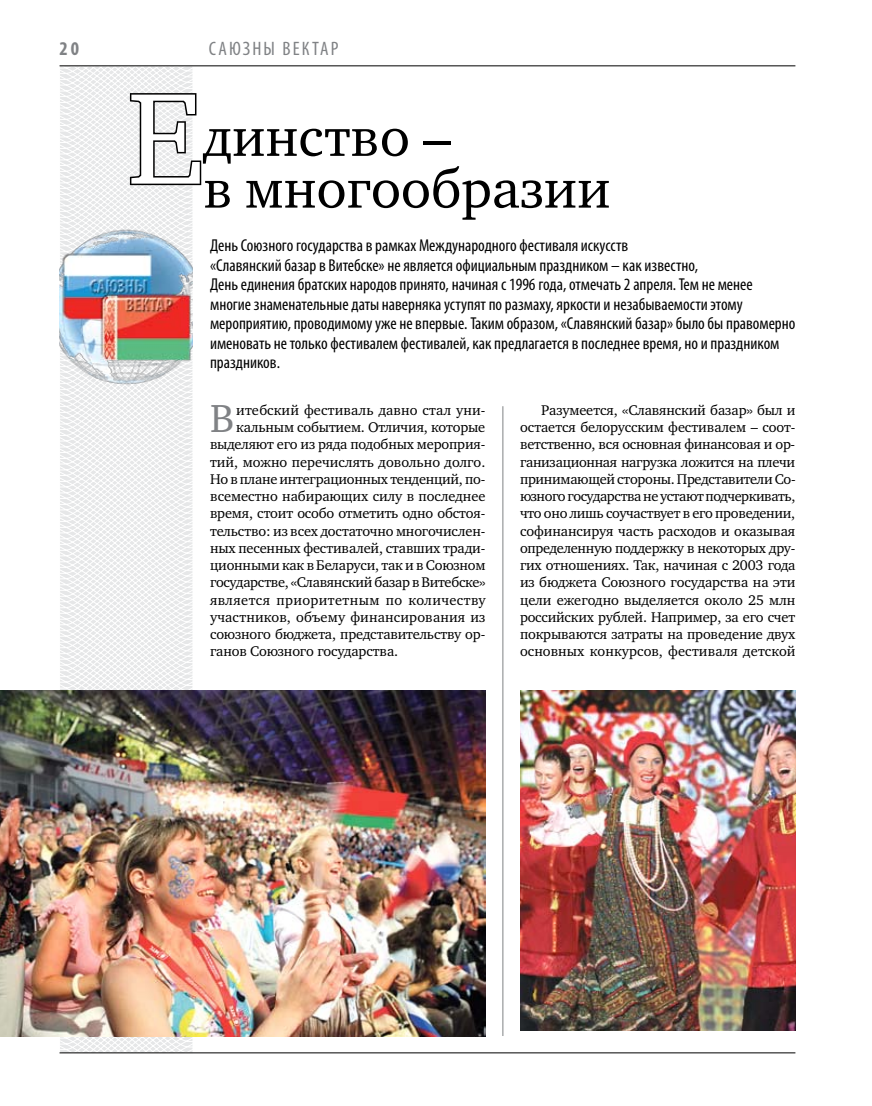
<style>
.page{position:relative;width:872px;height:1106px;background:#fff}
.page>*{position:absolute;margin:0;border:0;box-sizing:border-box;transform-origin:0 0}
.t1{font:132.6px "Charter C";color:#fff}
.t2{font:55.5px/51.8px "Charter C";color:#000}
.t3{font:40.05px "Charter C";color:#808285}
.t4{font:condensed 19.5px "Myriad Pro";letter-spacing:.13em;color:#808285}
.t5{font:700 condensed 19.5px "Myriad Pro";color:#808285}
.t6{font:condensed 17.25px/19.5px "Myriad Pro";color:#000}
.t7{font:14.4px/17.2px "Charter C";letter-spacing:-.01em;color:#000;text-align:justify}
.t8{font:14.4px "Charter C";letter-spacing:.01em;color:#000}
.t9{font:14.4px "Charter C";letter-spacing:.025em;color:#000}
</style>
<div class="page">
<svg style="left:2px;top:65px;width:249px;height:989px"></svg>
<hr style="left:60px;top:1052px;width:735px;height:1px;background:#000">
<hr style="left:60px;top:65px;width:735px;height:1px;background:#000">
<hr style="left:502px;top:406px;width:1px;height:630px;background:#808285">
<svg style="left:128px;top:92px;width:75px;height:95px"></svg>
<img style="left:60px;top:224px;width:133px;height:172px">
<img style="left:0;top:691px;width:485px;height:345px">
<img style="left:520px;top:691px;width:275px;height:339px">
<h3 class="t5" style="left:60px;top:37px;width:21px">20</h3>
<h3 class="t4" style="left:209px;top:37px;width:131px">саюзны вектар</h3>
<h1 class="t1" style="left:127px;top:65px;width:78px">Е</h1>
<h2 class="t2" style="left:203px;top:112px;width:408px">динство –<br>в многообразии</h2>
<p class="t6" style="left:210px;top:235px;width:587px">День Союзного государства в рамках Международного фестиваля искусств<br>«Славянский базар в Витебске» не является официальным праздником – как известно,<br>День единения братских народов принято, начиная с 1996 года, отмечать 2 апреля. Тем не менее многие знаменательные даты наверняка уступят по размаху, яркости и незабываемости этому мероприятию, проводимому уже не впервые. Таким образом, «Славянский базар» было бы правомерно именовать не только фестивалем фестивалей, как предлагается в последнее время, но и праздником праздников.</p>
<h3 class="t3" style="left:210px;top:396px;width:26px">В</h3>
<p class="t7" style="left:236px;top:401px;width:251px">итебский фестиваль давно стал уни-</p>
<p class="t7" style="left:236px;top:418px;width:251px">кальным событием. Отличия, которые</p>
<p class="t7" style="left:210px;top:436px;width:277px">выделяют его из ряда подобных мероприя-</p>
<p class="t7" style="left:210px;top:453px;width:277px">тий, можно перечислять довольно долго.</p>
<p class="t7" style="left:210px;top:470px;width:277px">Но в плане интеграционных тенденций, по-</p>
<p class="t7" style="left:210px;top:487px;width:277px">всеместно набирающих силу в последнее</p>
<p class="t7" style="left:210px;top:505px;width:277px">время, стоит особо отметить одно обстоя-</p>
<p class="t7" style="left:210px;top:522px;width:277px">тельство: из всех достаточно многочислен-</p>
<p class="t7" style="left:210px;top:539px;width:277px">ных песенных фестивалей, ставших тради-</p>
<p class="t7" style="left:210px;top:556px;width:277px">ционными как в Беларуси, так и в Союзном</p>
<p class="t7" style="left:210px;top:574px;width:277px">государстве, «Славянский базар в Витебске»</p>
<p class="t9" style="left:210px;top:591px;width:277px">является приоритетным по количеству</p>
<p class="t8" style="left:210px;top:609px;width:277px">участников, объему финансирования из</p>
<p class="t7" style="left:210px;top:625px;width:277px">союзного бюджета, представительству ор-</p>
<p class="t7" style="left:210px;top:643px;width:190px">ганов Союзного государства.</p>
<p class="t7" style="left:520px;top:401px;width:277px;text-indent:21px">Разумеется, «Славянский базар» был и остается белорусским фестивалем – соот&shy;ветственно, вся основная финансовая и ор&shy;ганизационная нагрузка ложится на плечи принимающей стороны. Представители Со&shy;юзного государства не устают подчеркивать, что оно лишь соучаствует в его проведении, софинансируя часть расходов и оказывая определенную поддержку в некоторых дру&shy;гих отношениях. Так, начиная с 2003 года из бюджета Союзного государства на эти цели ежегодно выделяется около 25 млн российских рублей. Например, за его счет покрываются затраты на проведение двух основных конкурсов, фестиваля детской</p>
</div>
